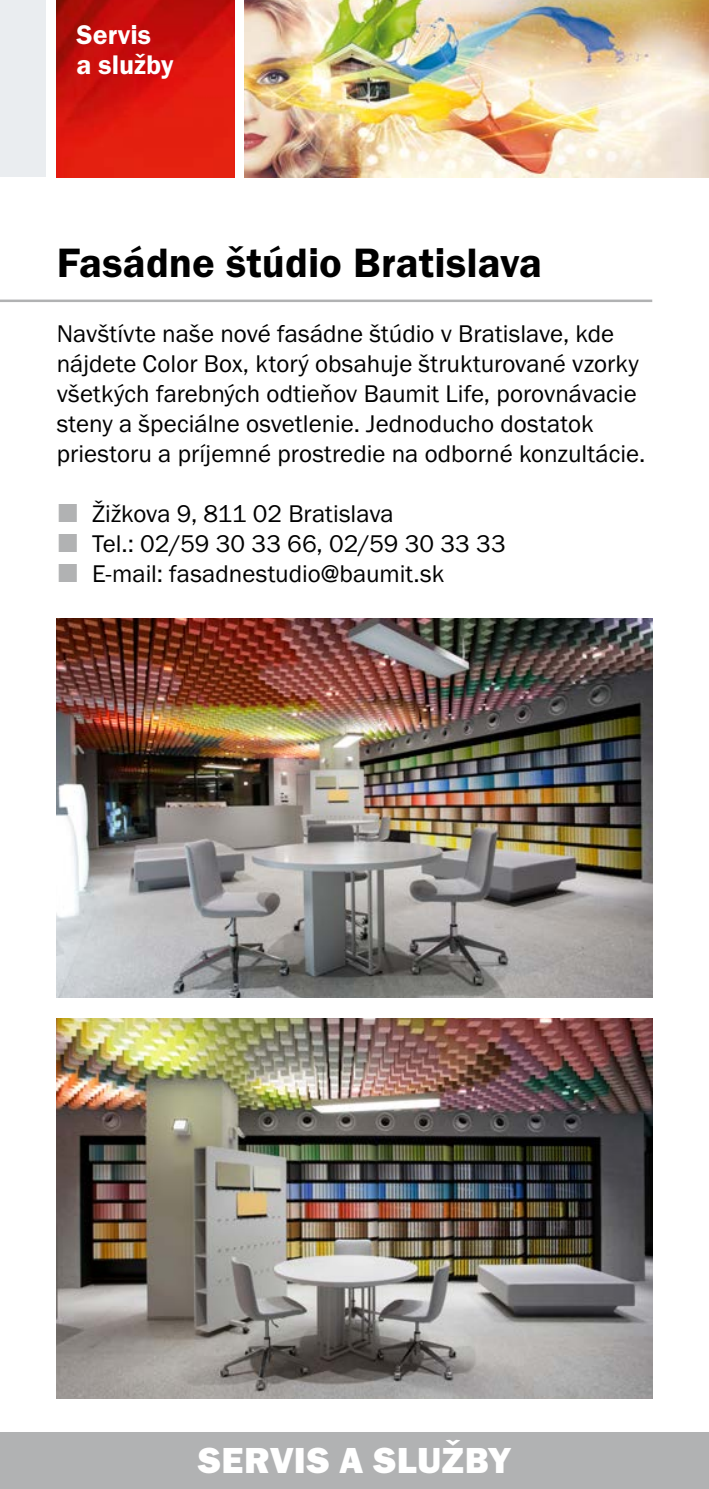
<style>
.page{position:relative;width:709px;height:1489px;background:#fff}
.page>*{position:absolute;margin:0;border:0;box-sizing:border-box;transform-origin:0 0}
.t1{font:42.5px "Franklin Got Itc TOT Dem";letter-spacing:.005em;color:#000}
.t2{font:37.5px "Franklin Got Itc TOT Hea";letter-spacing:.01em;color:#fff}
.t3{font:28px/30px "Franklin Got Itc TOT Dem";color:#fff}
.t4{font:25px/30px "Franklin Got Itc TOT Boo";color:#000}
</style>
<div class="page">
<img style="left:56px;top:0;width:178px;height:177px">
<div style="left:0;top:0;width:46px;height:177px;background:#eaedf0"></div>
<img style="left:244px;top:0;width:465px;height:177px">
<div style="left:0;top:1431px;width:709px;height:57px;background:#b1b2b3"></div>
<hr style="left:0;top:299px;width:652px;height:3px;background:#b1b2b3">
<img style="left:57px;top:618px;width:595px;height:379px">
<img style="left:57px;top:1018px;width:595px;height:379px">
<p class="t3" style="left:77px;top:20px;width:98px">Servis<br>a služby</p>
<h1 class="t1" style="left:57px;top:238px;width:487px">Fasádne štúdio Bratislava</h1>
<p class="t4" style="left:57px;top:319px;width:590px">Navštívte naše nové fasádne štúdio v Bratislave, kde nájdete Color Box, ktorý obsahuje štrukturované vzorky všetkých farebných odtieňov Baumit Life, porovnávacie steny a špeciálne osvetlenie. Jednoducho dostatok priestoru a príjemné prostredie na odborné konzultácie.</p>
<p class="t4" style="left:92px;top:499px;width:415px">Žižkova 9, 811 02 Bratislava<br>Tel.: 02/59 30 33 66, 02/59 30 33 33<br>E‑mail: fasadnestudio@baumit.sk</p>
<h2 class="t2" style="left:198px;top:1438px;width:314px">SERVIS A SLUŽBY</h2>
</div>
